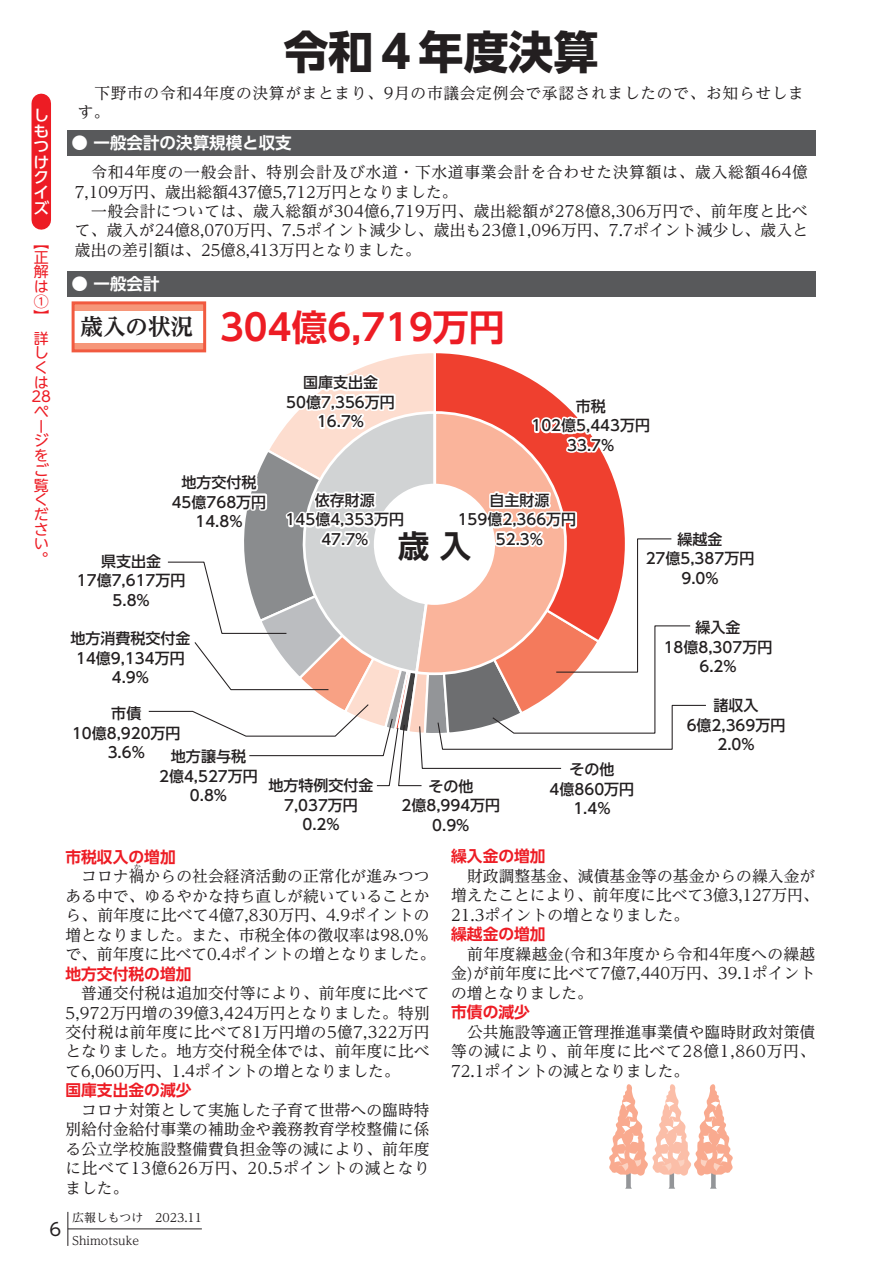
<style>
.page{position:relative;width:893px;height:1263px;background:#fff}
.page>*{position:absolute;margin:0;border:0;box-sizing:border-box;transform-origin:0 0}
.t1{font:45px "UD Shin Go Pr 6 N Bold 90 pv RKSJ H";color:#231f20}
.t2{font:36px "UD Shin Go Pr 6 N De Bold 90 pv RKSJ H";color:#ed1c24}
.t3{font:31.5px "UD Shin Go Pr 6 N De Bold 90 pv RKSJ H";color:#231f20}
.t4{font:22.5px "UD Reimin Pr 6 N Bold 90 pv RKSJ H";color:#231f20}
.t5{font:17.7px "UD Shin Go Pr 6 N Regular 90 pv RKSJ H";color:#231f20}
.t6{font:16.5px "UD Shin Go Pr 6 N De Bold 90 pv RKSJ H";color:#fff}
.t7{font:15.75px/19.5px "UD Reimin Pr 6 N Regular 90 pv RKSJ H";letter-spacing:.005em;color:#231f20;text-align:justify}
.t8{font:15.75px/19.5px "UD Reimin Pr 6 N Regular 90 pv RKSJ H";letter-spacing:.025em;color:#231f20}
.t9{font:15.75px/19.5px "UD Reimin Pr 6 N Regular 90 pv RKSJ H";letter-spacing:.04em;color:#231f20}
.t10{font:15.75px "UD Shin Go Pr 6 N De Bold 90 pv RKSJ H";color:#ed1c24}
.t11{font:15.45px/15.5px "UD Shin Go Pr 6 N Medium 90 pv RKSJ V";color:#fff}
.t12{font:15px/19.5px "UD Shin Go Pr 6 N Medium 90 pv RKSJ H";color:#231f20;text-align:center}
.t13{font:14.7px/14.7px "UD Shin M Go Pr 6 N Regular 90 pv RKSJ V";color:#ed1c24;text-align:justify}
.t14{font:11.7px/22.2px "UD Reimin Pr 6 N Regular 90 pv RKSJ H";color:#231f20}
.t15{font:6.15px "UD Reimin Pr 6 N Regular 90 pv RKSJ H";color:#231f20;scale:1.18 1}
</style>
<div class="page">
<div style="left:32px;top:103px;width:19px;height:117px;background:#ed1c24"></div>
<div style="left:67px;top:130px;width:748px;height:25px;background:#58595b"></div>
<div style="left:67px;top:271px;width:748px;height:26px;background:#58595b"></div>
<div style="left:74px;top:303px;width:130px;height:8px;background:#f69679"></div>
<div style="left:74px;top:343px;width:130px;height:8px;background:#f69679"></div>
<div style="left:72px;top:301px;width:134px;height:51px;border:3px solid #f15a40"></div>
<svg style="left:71px;top:350px;width:635px;height:437px"></svg>
<svg style="left:609px;top:1084px;width:124px;height:105px"></svg>
<hr style="left:68px;top:1212px;width:1px;height:34px;background:#231f20">
<hr style="left:68px;top:1229px;width:134px;height:1px;background:#231f20">
<p class="t11" style="left:33px;top:110px;width:17px">しもつけクイズ</p>
<p class="t13" style="left:34px;top:237px;width:16px">【正解は①】</p>
<p class="t13" style="left:31px;top:333px;width:21px;text-align:left">詳しくは<br>28ページをご覧ください。</p>
<h1 class="t1" style="left:283px;top:35px;width:317px">令和４年度決算</h1>
<p class="t9" style="left:78px;top:85px;width:727px">　下野市の令和4年度の決算がまとまり、9月の市議会定例会で承認されましたので、お知らせします。</p>
<p class="t6" style="left:72px;top:137px;width:221px">● 一般会計の決算規模と収支</p>
<p class="t8" style="left:75px;top:164px;width:734px">　令和4年度の一般会計、特別会計及び水道・下水道事業会計を合わせた決算額は、歳入総額464億7,109万円、歳出総額437億5,712万円となりました。<br>　一般会計については、歳入総額が304億6,719万円、歳出総額が278億8,306万円で、前年度と比べて、歳入が24億8,070万円、7.5ポイント減少し、歳出も23億1,096万円、7.7ポイント減少し、歳入と歳出の差引額は、25億8,413万円となりました。</p>
<p class="t6" style="left:72px;top:278px;width:89px">● 一般会計</p>
<h3 class="t4" style="left:80px;top:318px;width:114px">歳入の状況</h3>
<h2 class="t2" style="left:220px;top:314px;width:286px">304億6,719万円</h2>
<p class="t12" style="left:286px;top:375px;width:110px">国庫支出金<br>50億7,356万円<br>16.7%</p>
<p class="t12" style="left:531px;top:398px;width:120px">市税<br>102億5,443万円<br>33.7%</p>
<p class="t12" style="left:172px;top:475px;width:96px">地方交付税<br>45億768万円<br>14.8%</p>
<p class="t12" style="left:77px;top:553px;width:110px">県支出金<br>17億7,617万円<br>5.8%</p>
<p class="t12" style="left:70px;top:631px;width:121px">地方消費税交付金<br>14億9,134万円<br>4.9%</p>
<p class="t12" style="left:72px;top:706px;width:110px">市債<br>10億8,920万円<br>3.6%</p>
<p class="t12" style="left:457px;top:493px;width:120px">自主財源<br>159億2,366万円<br>52.3%</p>
<p class="t12" style="left:285px;top:493px;width:120px">依存財源<br>145億4,353万円<br>47.7%</p>
<h3 class="t3" style="left:398px;top:534px;width:75px">歳 入</h3>
<p class="t12" style="left:159px;top:749px;width:100px">地方譲与税<br>2億4,527万円<br>0.8%</p>
<p class="t12" style="left:549px;top:762px;width:86px">その他<br>4億860万円<br>1.4%</p>
<p class="t12" style="left:268px;top:778px;width:106px">地方特例交付金<br>7,037万円<br>0.2%</p>
<p class="t12" style="left:401px;top:778px;width:100px">その他<br>2億8,994万円<br>0.9%</p>
<p class="t12" style="left:645px;top:531px;width:110px">繰越金<br>27億5,387万円<br>9.0%</p>
<p class="t12" style="left:663px;top:620px;width:110px">繰入金<br>18億8,307万円<br>6.2%</p>
<p class="t12" style="left:686px;top:698px;width:100px">諸収入<br>6億2,369万円<br>2.0%</p>
<p class="t10" style="left:65px;top:851px;width:112px">市税収入の増加</p>
<p class="t7" style="left:65px;top:868px;width:372px;text-align:left">　コロナ禍からの社会経済活動の正常化が進みつつある中で、ゆるやかな持ち直しが続いていることから、前年度に比べて4億7,830万円、4.9ポイントの増となりました。また、市税全体の徴収率は98.0％で、前年度に比べて0.4ポイントの増となりました。</p>
<p class="t10" style="left:65px;top:968px;width:127px">地方交付税の増加</p>
<p class="t7" style="left:65px;top:985px;width:366px">　普通交付税は追加交付等により、前年度に比べて5,972万円増の39億3,424万円となりました。特別交付税は前年度に比べて81万円増の5億7,322万円となりました。地方交付税全体では、前年度に比べて6,060万円、1.4ポイントの増となりました。</p>
<p class="t10" style="left:65px;top:1085px;width:127px">国庫支出金の減少</p>
<p class="t7" style="left:65px;top:1102px;width:366px">　コロナ対策として実施した子育て世帯への臨時特別給付金給付事業の補助金や義務教育学校整備に係る公立学校施設整備費負担金等の減により、前年度に比べて13億626万円、20.5ポイントの減となりました。</p>
<p class="t15" style="left:134px;top:864px;width:8px">か</p>
<p class="t10" style="left:451px;top:851px;width:96px">繰入金の増加</p>
<p class="t7" style="left:451px;top:868px;width:369px;text-align:left">　財政調整基金、減債基金等の基金からの繰入金が増えたことにより、前年度に比べて3億3,127万円、<br>21.3ポイントの増となりました。</p>
<p class="t10" style="left:451px;top:929px;width:96px">繰越金の増加</p>
<p class="t7" style="left:451px;top:946px;width:366px">　前年度繰越金(令和3年度から令和4年度への繰越金)が前年度に比べて7億7,440万円、39.1ポイントの増となりました。</p>
<p class="t10" style="left:451px;top:1007px;width:80px">市債の減少</p>
<p class="t7" style="left:451px;top:1024px;width:366px">　公共施設等適正管理推進事業債や臨時財政対策債等の減により、前年度に比べて28億1,860万円、72.1ポイントの減となりました。</p>
<p class="t5" style="left:50px;top:1222px;width:13px">6</p>
<p class="t14" style="left:72px;top:1208px;width:132px">広報しもつけ　2023.11<br>Shimotsuke</p>
</div>
